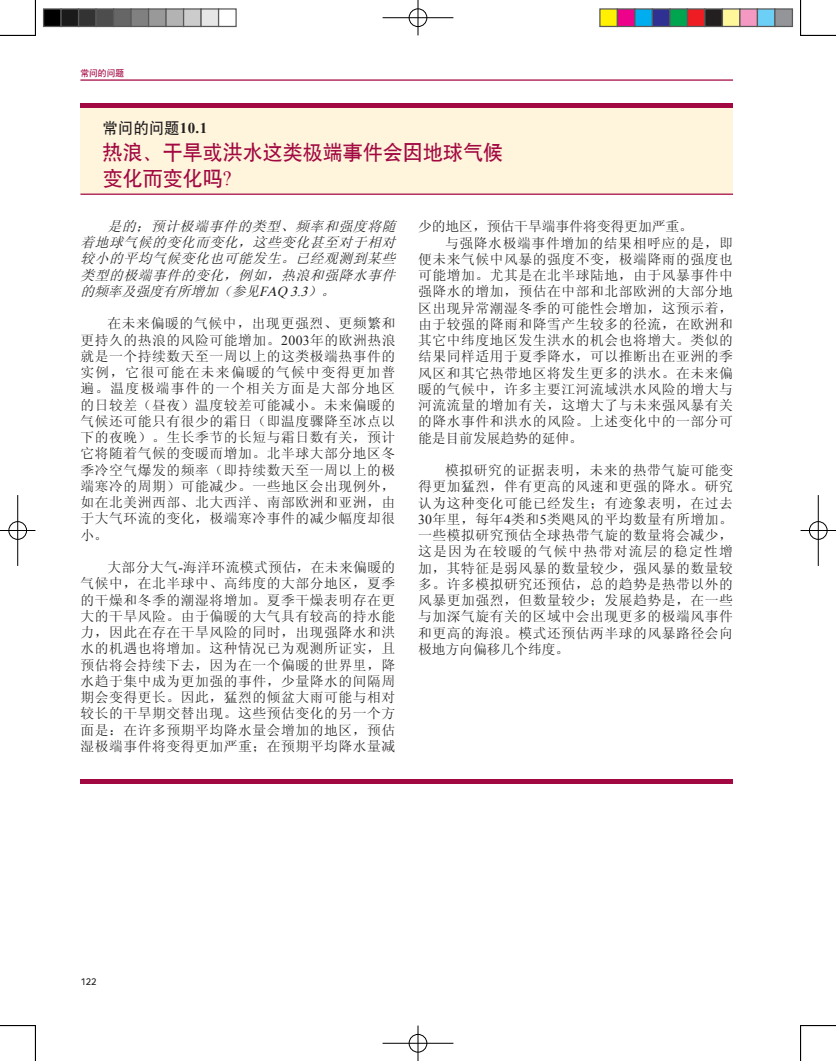
<style>
.page{position:relative;width:836px;height:1061px;background:#fff}
.page>*{position:absolute;margin:0;border:0;box-sizing:border-box;transform-origin:0 0}
.t1{font:20px/26.1px "SIL Hei Med Jian";color:#a20841}
.t2{font:15px "SIL Hei Med Jian";letter-spacing:.025em;color:#231f20}
.t3{font:13.75px/16.2px "Sim Sun";letter-spacing:.045em;color:#231f20;text-align:justify}
.t4{font:italic 13.75px/16.2px "Sim Sun";color:#231f20;text-align:justify}
.t5{font:13.75px "Sim Sun";color:#231f20}
.t6{font:10px "SIL Hei Med Jian";color:#231f20}
.t7{font:8.75px "SIL Hei Med Jian";color:#a20841}
.s1{font-family:"Times New Roman";font-weight:700}
.s2{font-family:"Times New Roman"}
</style>
<div class="page">
<hr style="left:80px;top:79px;width:653px;height:2px;background:#a20841">
<div style="left:80px;top:107px;width:653px;height:87px;background:#fef5dc"></div>
<hr style="left:80px;top:103px;width:653px;height:4px;background:#a20841">
<hr style="left:80px;top:194px;width:653px;height:1px;background:#a20841">
<hr style="left:80px;top:779px;width:653px;height:4px;background:#a20841">
<hr style="left:0;top:35px;width:35px;height:1px;background:#000">
<hr style="left:800px;top:35px;width:36px;height:1px;background:#000">
<hr style="left:0;top:1025px;width:35px;height:1px;background:#000">
<hr style="left:800px;top:1025px;width:36px;height:1px;background:#000">
<hr style="left:35px;top:0;width:1px;height:35px;background:#000">
<hr style="left:35px;top:1025px;width:1px;height:36px;background:#000">
<hr style="left:800px;top:0;width:1px;height:35px;background:#000">
<hr style="left:800px;top:1025px;width:1px;height:36px;background:#000">
<div style="left:408px;top:8px;width:20px;height:19px;border:2px solid #fff;border-radius:50%"></div>
<hr style="left:382px;top:17px;width:71px;height:2px;background:#fff">
<hr style="left:417px;top:0;width:2px;height:35px;background:#fff">
<div style="left:409px;top:9px;width:18px;height:18px;border:1px solid #000;border-radius:50%"></div>
<hr style="left:382px;top:18px;width:71px;height:1px;background:#000">
<hr style="left:418px;top:0;width:1px;height:35px;background:#000">
<div style="left:408px;top:1033px;width:20px;height:20px;border:2px solid #fff;border-radius:50%"></div>
<hr style="left:382px;top:1042px;width:71px;height:2px;background:#fff">
<hr style="left:417px;top:1025px;width:2px;height:36px;background:#fff">
<div style="left:409px;top:1034px;width:18px;height:18px;border:1px solid #000;border-radius:50%"></div>
<hr style="left:382px;top:1043px;width:71px;height:1px;background:#000">
<hr style="left:418px;top:1025px;width:1px;height:36px;background:#000">
<div style="left:8px;top:521px;width:19px;height:19px;border:2px solid #fff;border-radius:50%"></div>
<hr style="left:17px;top:495px;width:2px;height:71px;background:#fff">
<div style="left:9px;top:521px;width:18px;height:18px;border:1px solid #000;border-radius:50%"></div>
<hr style="left:0;top:530px;width:35px;height:1px;background:#000">
<hr style="left:18px;top:495px;width:1px;height:71px;background:#000">
<div style="left:808px;top:521px;width:20px;height:19px;border:2px solid #fff;border-radius:50%"></div>
<hr style="left:817px;top:495px;width:2px;height:71px;background:#fff">
<div style="left:809px;top:521px;width:18px;height:18px;border:1px solid #000;border-radius:50%"></div>
<hr style="left:800px;top:530px;width:36px;height:1px;background:#000">
<hr style="left:818px;top:495px;width:1px;height:71px;background:#000">
<div style="left:44px;top:9px;width:17px;height:17px;background:#000"></div>
<div style="left:43px;top:8px;width:19px;height:19px;border:1px solid #595959"></div>
<div style="left:61px;top:9px;width:18px;height:17px;background:#1a1a1a"></div>
<div style="left:60px;top:8px;width:19px;height:19px;border:1px solid #595959"></div>
<div style="left:79px;top:9px;width:17px;height:17px;background:#333"></div>
<div style="left:78px;top:8px;width:19px;height:19px;border:1px solid #595959"></div>
<div style="left:96px;top:9px;width:18px;height:17px;background:#4d4d4d"></div>
<div style="left:95px;top:8px;width:19px;height:19px;border:1px solid #595959"></div>
<div style="left:114px;top:9px;width:17px;height:17px;background:#666"></div>
<div style="left:113px;top:8px;width:19px;height:19px;border:1px solid #595959"></div>
<div style="left:131px;top:9px;width:18px;height:17px;background:#808080"></div>
<div style="left:130px;top:8px;width:19px;height:19px;border:1px solid #595959"></div>
<div style="left:149px;top:9px;width:17px;height:17px;background:#999"></div>
<div style="left:148px;top:8px;width:19px;height:19px;border:1px solid #595959"></div>
<div style="left:166px;top:9px;width:18px;height:17px;background:#b3b3b3"></div>
<div style="left:165px;top:8px;width:19px;height:19px;border:1px solid #595959"></div>
<div style="left:184px;top:9px;width:17px;height:17px;background:#ccc"></div>
<div style="left:183px;top:8px;width:19px;height:19px;border:1px solid #595959"></div>
<div style="left:201px;top:9px;width:18px;height:17px;background:#e6e6e6"></div>
<div style="left:200px;top:8px;width:19px;height:19px;border:1px solid #595959"></div>
<div style="left:218px;top:8px;width:19px;height:19px;border:1px solid #595959"></div>
<div style="left:600px;top:9px;width:17px;height:17px;background:#fff101"></div>
<div style="left:599px;top:8px;width:19px;height:19px;border:1px solid #595959"></div>
<div style="left:617px;top:9px;width:18px;height:17px;background:#ed028c"></div>
<div style="left:617px;top:8px;width:18px;height:19px;border:1px solid #595959"></div>
<div style="left:635px;top:9px;width:17px;height:17px;background:#00aeef"></div>
<div style="left:634px;top:8px;width:19px;height:19px;border:1px solid #595959"></div>
<div style="left:652px;top:9px;width:18px;height:17px;background:#2e3092"></div>
<div style="left:652px;top:8px;width:18px;height:19px;border:1px solid #595959"></div>
<div style="left:670px;top:9px;width:17px;height:17px;background:#00a54f"></div>
<div style="left:669px;top:8px;width:19px;height:19px;border:1px solid #595959"></div>
<div style="left:687px;top:9px;width:18px;height:17px;background:#ee1d23"></div>
<div style="left:687px;top:8px;width:18px;height:19px;border:1px solid #595959"></div>
<div style="left:705px;top:9px;width:17px;height:17px;background:#231f20"></div>
<div style="left:704px;top:8px;width:19px;height:19px;border:1px solid #595959"></div>
<div style="left:722px;top:9px;width:18px;height:17px;background:#fff79a"></div>
<div style="left:722px;top:8px;width:18px;height:19px;border:1px solid #595959"></div>
<div style="left:740px;top:9px;width:17px;height:17px;background:#f499c2"></div>
<div style="left:739px;top:8px;width:19px;height:19px;border:1px solid #595959"></div>
<div style="left:757px;top:9px;width:18px;height:17px;background:#6bcff6"></div>
<div style="left:757px;top:8px;width:18px;height:19px;border:1px solid #595959"></div>
<div style="left:775px;top:9px;width:17px;height:17px;background:#939598"></div>
<div style="left:774px;top:8px;width:19px;height:19px;border:1px solid #595959"></div>
<p class="t7" style="left:80px;top:67px;width:45px">常问的问题</p>
<p class="t2" style="left:103px;top:118px;width:106px">常问的问题<span class="s1">10.1</span></p>
<h1 class="t1" style="left:103px;top:138px;width:402px">热浪、干旱或洪水这类极端事件会因地球气候变化而变化吗<span class="s2">?</span></h1>
<p class="t4" style="left:80px;top:218px;width:320px;text-indent:27px">是的；预计极端事件的类型、频率和强度将随着地球气候的变化而变化，这些变化甚至对于相对较小的平均气候变化也可能发生。已经观测到某些类型的极端事件的变化，例如，热浪和强降水事件的频率及强度有所增加（参见<span class="s2">FAQ 3.3</span>）。</p>
<p class="t3" style="left:80px;top:315px;width:317px;text-indent:27px">在未来偏暖的气候中，出现更强烈、更频繁和更持久的热浪的风险可能增加。<span class="s2">2003</span>年的欧洲热浪就是一个持续数天至一周以上的这类极端热事件的实例，它很可能在未来偏暖的气候中变得更加普遍。温度极端事件的一个相关方面是大部分地区的日较差（昼夜）温度较差可能减小。未来偏暖的气候还可能只有很少的霜日（即温度骤降至冰点以下的夜晚）。生长季节的长短与霜日数有关，预计它将随着气候的变暖而增加。北半球大部分地区冬季冷空气爆发的频率（即持续数天至一周以上的极端寒冷的周期）可能减少。一些地区会出现例外，如在北美洲西部、北大西洋、南部欧洲和亚洲，由于大气环流的变化，极端寒冷事件的减少幅度却很小。</p>
<p class="t3" style="left:80px;top:559px;width:316px;text-indent:27px">大部分大气<span class="s2">-</span>海洋环流模式预估，在未来偏暖的气候中，在北半球中、高纬度的大部分地区，夏季的干燥和冬季的潮湿将增加。夏季干燥表明存在更大的干旱风险。由于偏暖的大气具有较高的持水能力，因此在存在干旱风险的同时，出现强降水和洪水的机遇也将增加。这种情况已为观测所证实，且预估将会持续下去，因为在一个偏暖的世界里，降水趋于集中成为更加强的事件，少量降水的间隔周期会变得更长。因此，猛烈的倾盆大雨可能与相对较长的干旱期交替出现。这些预估变化的另一个方面是：在许多预期平均降水量会增加的地区，预估湿极端事件将变得更加严重；在预期平均降水量减</p>
<p class="t5" style="left:418px;top:220px;width:276px">少的地区，预估干旱端事件将变得更加严重。</p>
<p class="t3" style="left:445px;top:235px;width:290px">与强降水极端事件增加的结果相呼应的是，即</p>
<p class="t3" style="left:418px;top:251px;width:316px">便未来气候中风暴的强度不变，极端降雨的强度也</p>
<p class="t3" style="left:418px;top:267px;width:316px">可能增加。尤其是在北半球陆地，由于风暴事件中</p>
<p class="t3" style="left:418px;top:283px;width:316px">强降水的增加，预估在中部和北部欧洲的大部分地</p>
<p class="t3" style="left:418px;top:300px;width:316px">区出现异常潮湿冬季的可能性会增加，这预示着，</p>
<p class="t3" style="left:418px;top:316px;width:316px">由于较强的降雨和降雪产生较多的径流，在欧洲和</p>
<p class="t3" style="left:418px;top:332px;width:316px">其它中纬度地区发生洪水的机会也将增大。类似的</p>
<p class="t3" style="left:418px;top:348px;width:316px">结果同样适用于夏季降水，可以推断出在亚洲的季</p>
<p class="t3" style="left:418px;top:365px;width:316px">风区和其它热带地区将发生更多的洪水。在未来偏</p>
<p class="t3" style="left:418px;top:381px;width:316px">暖的气候中，许多主要江河流域洪水风险的增大与</p>
<p class="t3" style="left:418px;top:397px;width:316px">河流流量的增加有关，这增大了与未来强风暴有关</p>
<p class="t3" style="left:418px;top:413px;width:316px">的降水事件和洪水的风险。上述变化中的一部分可</p>
<p class="t5" style="left:418px;top:431px;width:166px">能是目前发展趋势的延伸。</p>
<p class="t3" style="left:418px;top:462px;width:317px;text-indent:27px">模拟研究的证据表明，未来的热带气旋可能变得更加猛烈，伴有更高的风速和更强的降水。研究认为这种变化可能已经发生；有迹象表明，在过去<span class="s2">30</span>年里，每年<span class="s2">4</span>类和<span class="s2">5</span>类飓风的平均数量有所增加。一些模拟研究预估全球热带气旋的数量将会减少，这是因为在较暖的气候中热带对流层的稳定性增加，其特征是弱风暴的数量较少，强风暴的数量较多。许多模拟研究还预估，总的趋势是热带以外的风暴更加强烈，但数量较少；发展趋势是，在一些与加深气旋有关的区域中会出现更多的极端风事件和更高的海浪。模式还预估两半球的风暴路径会向极地方向偏移几个纬度。</p>
<p class="t6" style="left:80px;top:975px;width:18px">122</p>
</div>
